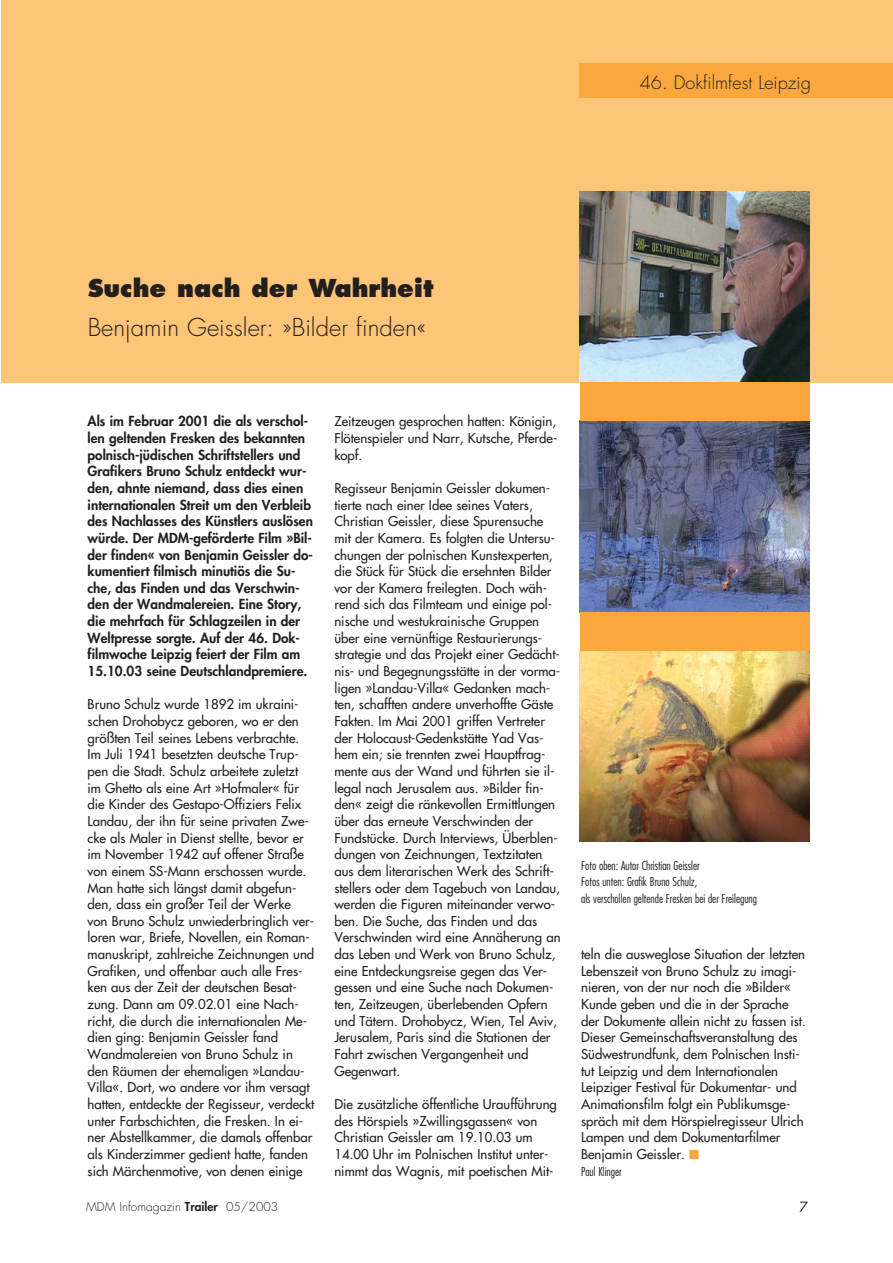
<style>
.page{position:relative;width:893px;height:1263px;background:#fff}
.page>*{position:absolute;margin:0;border:0;box-sizing:border-box;transform-origin:0 0}
.t1{font:300 24px "Futura";color:#231f1f}
.t2{font:800 24px "Futura";color:#231f1f}
.t3{font:300 18px "Futura";color:#231f1f}
.t4{font:800 13.5px/16.6px "Futura";color:#231f1f}
.t5{font:300 13.5px "Futura";color:#231f1f}
.t6{font:13.2px/16.6px "Futura";color:#231f1f}
.t7{font:300 condensed 12px/16.5px "Futura";color:#231f1f}
.t8{font:300 12px "Futura";color:#231f1f}
.s1{font-weight:800}
.s2{color:#faa73e}
</style>
<div class="page">
<div style="left:1px;top:0;width:891px;height:383px;background:#fdc578"></div>
<div style="left:579px;top:64px;width:313px;height:34px;background:#faa73e"></div>
<img style="left:579px;top:191px;width:230px;height:192px">
<img style="left:579px;top:421px;width:230px;height:191px">
<img style="left:579px;top:651px;width:230px;height:191px">
<div style="left:579px;top:383px;width:230px;height:38px;background:#faa73e"></div>
<div style="left:579px;top:612px;width:230px;height:39px;background:#faa73e"></div>
<h2 class="t3" style="left:639px;top:74px;width:172px">46. Dokfilmfest Leipzig</h2>
<h1 class="t2" style="left:88px;top:278px;width:347px">Suche nach der Wahrheit</h1>
<h1 class="t1" style="left:88px;top:317px;width:340px">Benjamin Geissler: »Bilder finden«</h1>
<p class="t4" style="left:88px;top:414px;width:227px">Als im Februar 2001 die als verschol&shy;len geltenden Fresken des bekannten polnisch-jüdischen Schriftstellers und Grafikers Bruno Schulz entdeckt wur&shy;den, ahnte niemand, dass dies einen internationalen Streit um den Verbleib des Nachlasses des Künstlers auslösen würde. Der MDM-geförderte Film »Bil&shy;der finden« von Benjamin Geissler do&shy;kumentiert filmisch minutiös die Su&shy;che, das Finden und das Verschwin&shy;den der Wandmalereien. Eine Story, die mehrfach für Schlagzeilen in der Weltpresse sorgte. Auf der 46. Dok&shy;filmwoche Leipzig feiert der Film am 15.10.03 seine Deutschlandpremiere.</p>
<p class="t6" style="left:88px;top:697px;width:228px">Bruno Schulz wurde 1892 im ukraini&shy;schen Drohobycz geboren, wo er den größten Teil seines Lebens verbrachte.<br>Im Juli 1941 besetzten deutsche Trup&shy;pen die Stadt. Schulz arbeitete zuletzt im Ghetto als eine Art »Hofmaler« für die Kinder des Gestapo-Offiziers Felix Landau, der ihn für seine privaten Zwe&shy;cke als Maler in Dienst stellte, bevor er im November 1942 auf offener Straße von einem SS-Mann erschossen wurde.<br>Man hatte sich längst damit abgefun&shy;den, dass ein großer Teil der Werke<br>von Bruno Schulz unwiederbringlich ver&shy;loren war, Briefe, Novellen, ein Roman&shy;manuskript, zahlreiche Zeichnungen und Grafiken, und offenbar auch alle Fres&shy;ken aus der Zeit der deutschen Besat&shy;zung. Dann am 09.02.01 eine Nach&shy;richt, die durch die internationalen Me&shy;dien ging: Benjamin Geissler fand Wandmalereien von Bruno Schulz in den Räumen der ehemaligen »Landau-Villa«. Dort, wo andere vor ihm versagt hatten, entdeckte der Regisseur, verdeckt unter Farbschichten, die Fresken. In ei&shy;ner Abstellkammer, die damals offenbar als Kinderzimmer gedient hatte, fanden sich Märchenmotive, von denen einige</p>
<p class="t8" style="left:86px;top:1201px;width:194px">MDM Infomagazin <span class="s1">Trailer</span> 05/2003</p>
<p class="t6" style="left:334px;top:414px;width:224px;text-align:justify">Zeitzeugen gesprochen hatten: Königin, Flötenspieler und Narr, Kutsche, Pferde&shy;kopf.</p>
<p class="t6" style="left:334px;top:481px;width:228px">Regisseur Benjamin Geissler dokumen&shy;tierte nach einer Idee seines Vaters, Christian Geissler, diese Spurensuche mit der Kamera. Es folgten die Untersu&shy;chungen der polnischen Kunstexperten, die Stück für Stück die ersehnten Bilder vor der Kamera freilegten. Doch wäh&shy;rend sich das Filmteam und einige pol&shy;nische und westukrainische Gruppen über eine vernünftige Restaurierungs&shy;strategie und das Projekt einer Gedächt&shy;nis- und Begegnungsstätte in der vorma&shy;ligen »Landau-Villa« Gedanken mach&shy;ten, schafften andere unverhoffte Gäste Fakten. Im Mai 2001 griffen Vertreter der Holocaust-Gedenkstätte Yad Vas&shy;hem ein; sie trennten zwei Hauptfrag&shy;mente aus der Wand und führten sie il&shy;legal nach Jerusalem aus. »Bilder fin&shy;den« zeigt die ränkevollen Ermittlungen über das erneute Verschwinden der Fundstücke. Durch Interviews, Überblen&shy;dungen von Zeichnungen, Textzitaten aus dem literarischen Werk des Schrift&shy;stellers oder dem Tagebuch von Landau, werden die Figuren miteinander verwo&shy;ben. Die Suche, das Finden und das Verschwinden wird eine Annäherung an das Leben und Werk von Bruno Schulz, eine Entdeckungsreise gegen das Ver&shy;gessen und eine Suche nach Dokumen&shy;ten, Zeitzeugen, überlebenden Opfern und Tätern. Drohobycz, Wien, Tel Aviv, Jerusalem, Paris sind die Stationen der Fahrt zwischen Vergangenheit und Gegenwart.</p>
<p class="t6" style="left:334px;top:1097px;width:224px">Die zusätzliche öffentliche Uraufführung des Hörspiels »Zwillingsgassen« von Christian Geissler am 19.10.03 um 14.00 Uhr im Polnischen Institut unter&shy;nimmt das Wagnis, mit poetischen Mit-</p>
<p class="t7" style="left:581px;top:858px;width:177px">Foto oben: Autor Christian Geissler<br>Fotos unten: Grafik Bruno Schulz,<br>als verschollen geltende Fresken bei der Freilegung</p>
<p class="t6" style="left:581px;top:947px;width:226px">teln die ausweglose Situation der letzten Lebenszeit von Bruno Schulz zu imagi&shy;nieren, von der nur noch die »Bilder« Kunde geben und die in der Sprache der Dokumente allein nicht zu fassen ist.<br>Dieser Gemeinschaftsveranstaltung des Südwestrundfunk, dem Polnischen Insti&shy;tut Leipzig und dem Internationalen Leipziger Festival für Dokumentar- und Animationsfilm folgt ein Publikumsge&shy;spräch mit dem Hörspielregisseur Ulrich Lampen und dem Dokumentarfilmer Benjamin Geissler. <span class="s2">■</span></p>
<p class="t7" style="left:581px;top:1164px;width:42px">Paul Klinger</p>
<p class="t5" style="left:799px;top:1201px;width:10px">7</p>
</div>
